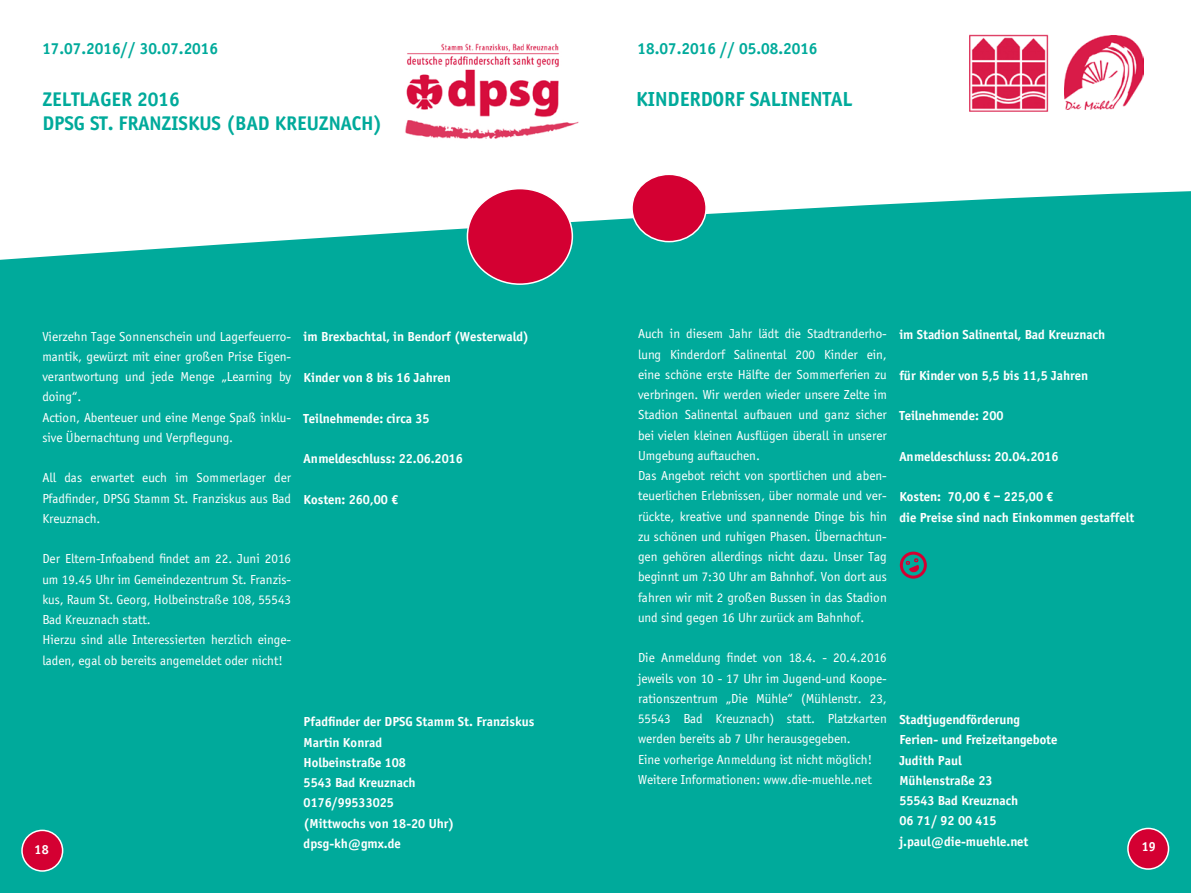
<style>
.page{position:relative;width:1191px;height:893px;background:#fff}
.page>*{position:absolute;margin:0;border:0;box-sizing:border-box;transform-origin:0 0}
.t1{font:700 21px "Officina Sans EF";color:#00aa9b}
.t2{font:700 20.4px/24.5px "Officina Sans EF";color:#00aa9b}
.t3{font:700 16.5px "Officina Sans EF";color:#00aa9b}
.t4{font:13.5px/20.2px "Officina Sans EF";color:#fff}
.t5{font:700 13.5px/20.2px "Officina Sans EF";color:#fff}
</style>
<div class="page">
<div style="left:0;top:191px;width:1191px;height:702px;background:#00aa9b"></div>
<div style="left:467px;top:189px;width:105px;height:95px;background:#d40032;border-radius:50%"></div>
<div style="left:467px;top:188px;width:106px;height:97px;border:2px solid #fff;border-radius:50%"></div>
<div style="left:632px;top:174px;width:74px;height:68px;background:#d40032;border-radius:50%"></div>
<div style="left:631px;top:174px;width:76px;height:68px;border:2px solid #fff;border-radius:50%"></div>
<div style="left:22px;top:830px;width:41px;height:41px;background:#d40032;border-radius:50%"></div>
<div style="left:21px;top:830px;width:42px;height:42px;border:2px solid #fff;border-radius:50%"></div>
<div style="left:1128px;top:828px;width:40px;height:41px;background:#d40032;border-radius:50%"></div>
<div style="left:1127px;top:828px;width:42px;height:42px;border:2px solid #fff;border-radius:50%"></div>
<img style="left:405px;top:43px;width:174px;height:96px">
<img style="left:969px;top:34px;width:80px;height:77px">
<img style="left:1064px;top:36px;width:79px;height:74px">
<div style="left:900px;top:552px;width:27px;height:27px;border:3px solid #d40032;border-radius:50%"></div>
<svg style="left:905px;top:558px;width:15px;height:15px"></svg>
<p class="t3" style="left:42px;top:39px;width:177px">17.07.2016// 30.07.2016</p>
<h2 class="t2" style="left:42px;top:87px;width:341px">Zeltlager 2016<br>DPSG St. Franziskus (Bad Kreuznach)</h2>
<p class="t3" style="left:637px;top:39px;width:181px">18.07.2016 // 05.08.2016</p>
<h1 class="t1" style="left:636px;top:86px;width:218px">Kinderdorf Salinental</h1>
<p class="t4" style="left:638px;top:324px;width:250px">Auch in diesem Jahr lädt die Stadtranderho&shy;lung Kinderdorf Salinental 200 Kinder ein, eine schöne erste Hälfte der Sommerferien zu verbringen. Wir werden wieder unsere Zelte im Stadion Salinental aufbauen und ganz sicher bei vielen kleinen Ausflügen überall in unserer Umgebung auftauchen.<br>Das Angebot reicht von sportlichen und aben&shy;teuerlichen Erlebnissen, über normale und ver&shy;rückte, kreative und spannende Dinge bis hin zu schönen und ruhigen Phasen. Übernachtun&shy;gen gehören allerdings nicht dazu. Unser Tag beginnt um 7:30 Uhr am Bahnhof. Von dort aus fahren wir mit 2 großen Bussen in das Stadion und sind gegen 16 Uhr zurück am Bahnhof.</p>
<p class="t4" style="left:638px;top:648px;width:250px">Die Anmeldung findet von 18.4. - 20.4.2016 jeweils von 10 - 17 Uhr im Jugend-und Koope&shy;rationszentrum „Die Mühle“ (Mühlenstr. 23, 55543 Bad Kreuznach) statt. Platzkarten werden bereits ab 7 Uhr herausgegeben.<br>Eine vorherige Anmeldung ist nicht möglich!<br>Weitere Informationen: www.die-muehle.net</p>
<p class="t5" style="left:899px;top:325px;width:207px">im Stadion Salinental, Bad Kreuznach</p>
<p class="t5" style="left:899px;top:365px;width:190px">für Kinder von 5,5 bis 11,5 Jahren</p>
<p class="t5" style="left:899px;top:406px;width:106px">Teilnehmende: 200</p>
<p class="t5" style="left:899px;top:446px;width:161px">Anmeldeschluss: 20.04.2016</p>
<p class="t5" style="left:899px;top:487px;width:236px">Kosten: 70,00 € – 225,00 €<br>die Preise sind nach Einkommen gestaffelt</p>
<p class="t4" style="left:42px;top:326px;width:250px">Vierzehn Tage Sonnenschein und Lagerfeuerro&shy;mantik, gewürzt mit einer großen Prise Eigen&shy;verantwortung und jede Menge „Learning by doing“.<br>Action, Abenteuer und eine Menge Spaß inklu&shy;sive Übernachtung und Verpflegung.</p>
<p class="t4" style="left:42px;top:468px;width:250px;text-align:justify">All das erwartet euch im Sommerlager der Pfadfinder, DPSG Stamm St. Franziskus aus Bad Kreuznach.</p>
<p class="t4" style="left:42px;top:549px;width:250px">Der Eltern-Infoabend findet am 22. Juni 2016 um 19.45 Uhr im Gemeindezentrum St. Franzis&shy;kus, Raum St. Georg, Holbeinstraße 108, 55543<br>Bad Kreuznach statt.<br>Hierzu sind alle Interessierten herzlich einge&shy;laden, egal ob bereits angemeldet oder nicht!</p>
<p class="t5" style="left:304px;top:327px;width:227px">im Brexbachtal, in Bendorf (Westerwald)</p>
<p class="t5" style="left:304px;top:367px;width:149px">Kinder von 8 bis 16 Jahren</p>
<p class="t5" style="left:304px;top:408px;width:127px">Teilnehmende: circa 35</p>
<p class="t5" style="left:304px;top:448px;width:161px">Anmeldeschluss: 22.06.2016</p>
<p class="t5" style="left:304px;top:489px;width:96px">Kosten: 260,00 €</p>
<p class="t5" style="left:899px;top:709px;width:160px">Stadtjugendförderung<br>Ferien- und Freizeitangebote<br>Judith Paul<br>Mühlenstraße 23<br>55543 Bad Kreuznach<br>06 71/ 92 00 415 j.paul@die-muehle.net</p>
<p class="t5" style="left:304px;top:712px;width:232px">Pfadfinder der DPSG Stamm St. Franziskus<br>Martin Konrad<br>H olbeinstraße 108<br>5543 Bad Kreuznach<br>0176/99533025<br>(Mittwochs von 18-20 Uhr) dpsg-kh@gmx.de</p>
<p class="t5" style="left:35px;top:839px;width:16px">18</p>
<p class="t5" style="left:1141px;top:836px;width:16px">19</p>
</div>
